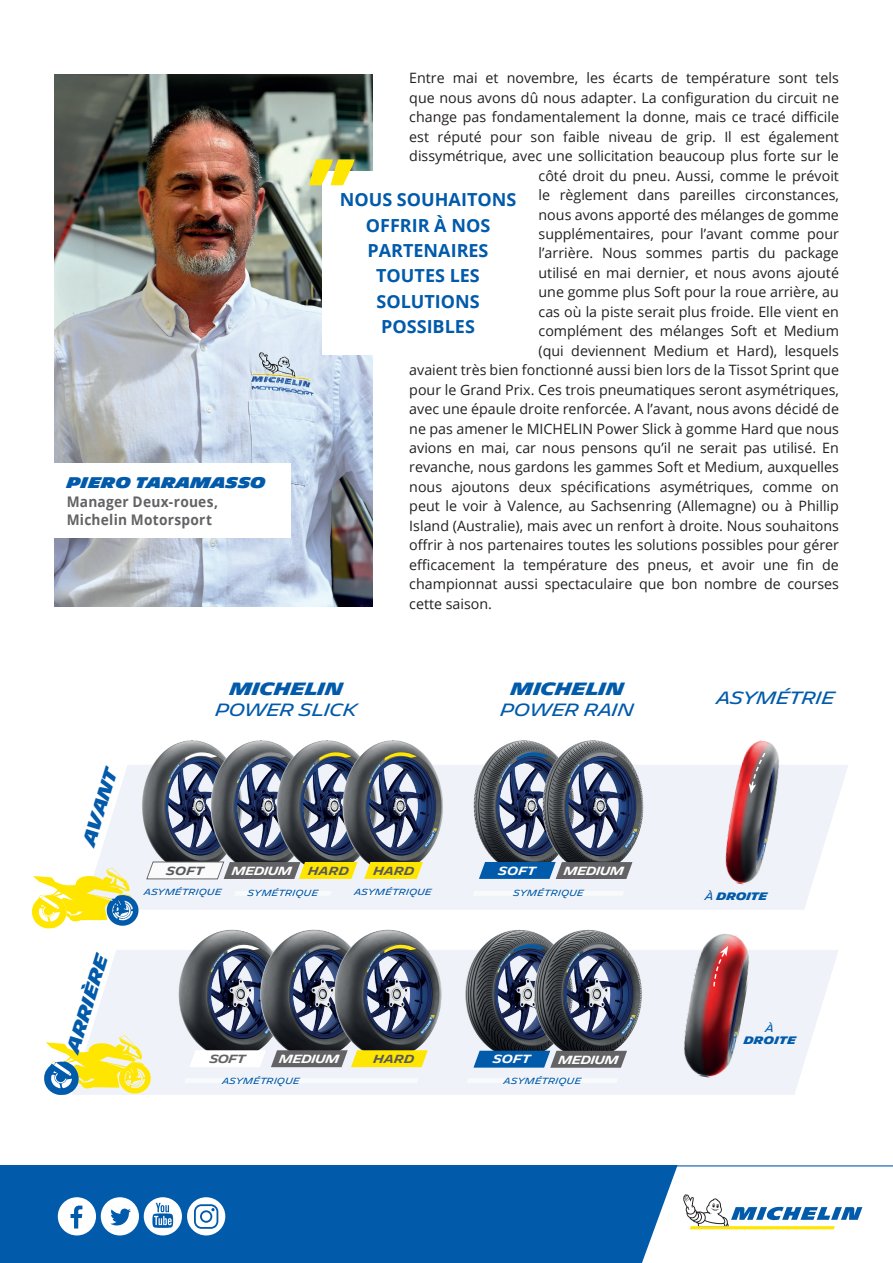
<style>
.page{position:relative;width:893px;height:1263px;background:#fff}
.page>*{position:absolute;margin:0;border:0;box-sizing:border-box;transform-origin:0 0}
.t1{font:600 97.65px "Michelin";color:#ffe601}
.t2{font:700 18px/25.3px "Open Sans";color:#015aaa;text-align:center}
.t3{font:700 17.85px "Michelin";color:#015aaa}
.t4{font:17.25px "Michelin";letter-spacing:-.025em;color:#015aaa}
.t5{font:700 17.25px "Michelin";letter-spacing:-.01em;color:#015aaa}
.t6{font:900 15px "Michelin";letter-spacing:.005em;color:#015aaa}
.t7{font:700 14.55px/18.1px "Open Sans";letter-spacing:.015em;color:#636366;scale:.94 1}
.t8{font:14.25px "Open Sans";color:#231f20}
.t9{font:600 11.4px "Michelin";letter-spacing:-.04em;color:#fff}
.t10{font:600 11.4px "Michelin";color:#57585a}
.t11{font:600 11.4px "Michelin";color:#636366}
.t12{font:700 10.5px "Michelin";color:#015aaa}
.t13{font:10.5px "Michelin";color:#015aaa}
.t14{font:8.7px "Michelin";letter-spacing:.015em;color:#015aaa}
.s1{font-weight:400}
</style>
<div class="page">
<div style="left:0;top:1165px;width:893px;height:98px;background:#015aaa"></div>
<svg style="left:58px;top:1197px;width:124px;height:38px"></svg>
<svg style="left:642px;top:1165px;width:251px;height:98px;background:#dde7ed"></svg>
<div style="left:187px;top:1197px;width:38px;height:38px;background:#fff;border-radius:50%"></div>
<svg style="left:194px;top:1204px;width:24px;height:25px"></svg>
<svg style="left:90px;top:950px;width:748px;height:145px;fill:#eff2f9"></svg>
<svg style="left:96px;top:765px;width:752px;height:145px;fill:#eff2f9"></svg>
<img style="left:54px;top:74px;width:319px;height:533px">
<div style="left:322px;top:171px;width:217px;height:183px;background:#fff"></div>
<svg style="left:473px;top:891px;width:151px;height:5px"></svg>
<svg style="left:234px;top:891px;width:98px;height:5px"></svg>
<svg style="left:367px;top:891px;width:46px;height:5px"></svg>
<svg style="left:160px;top:891px;width:46px;height:5px"></svg>
<svg style="left:467px;top:1078px;width:151px;height:5px"></svg>
<svg style="left:185px;top:1078px;width:233px;height:5px"></svg>
<svg style="left:32px;top:868px;width:107px;height:60px"></svg>
<svg style="left:44px;top:1035px;width:107px;height:60px"></svg>
<img style="left:467px;top:740px;width:54px;height:139px">
<img style="left:521px;top:740px;width:147px;height:139px">
<svg style="left:479px;top:862px;width:153px;height:17px;background:#416a90"></svg>
<svg style="left:517px;top:752px;width:31px;height:9px"></svg>
<svg style="left:586px;top:752px;width:32px;height:9px"></svg>
<img style="left:446px;top:930px;width:69px;height:138px">
<img style="left:515px;top:929px;width:147px;height:139px">
<svg style="left:473px;top:1051px;width:154px;height:17px;background:#446d93"></svg>
<svg style="left:513px;top:943px;width:32px;height:10px"></svg>
<svg style="left:583px;top:943px;width:32px;height:10px"></svg>
<img style="left:160px;top:929px;width:82px;height:138px">
<img style="left:242px;top:929px;width:74px;height:121px">
<img style="left:316px;top:929px;width:147px;height:138px">
<svg style="left:189px;top:1050px;width:239px;height:17px"></svg>
<svg style="left:227px;top:944px;width:32px;height:9px"></svg>
<svg style="left:309px;top:944px;width:32px;height:9px"></svg>
<svg style="left:384px;top:944px;width:32px;height:9px"></svg>
<img style="left:120px;top:740px;width:69px;height:139px">
<img style="left:189px;top:740px;width:66px;height:121px">
<svg style="left:185px;top:752px;width:32px;height:9px"></svg>
<img style="left:255px;top:740px;width:65px;height:121px">
<svg style="left:146px;top:861px;width:174px;height:18px"></svg>
<img style="left:320px;top:740px;width:147px;height:139px">
<svg style="left:385px;top:752px;width:32px;height:9px"></svg>
<svg style="left:364px;top:862px;width:59px;height:17px"></svg>
<img style="left:677px;top:933px;width:79px;height:148px">
<img style="left:714px;top:740px;width:78px;height:149px">
<svg style="left:713px;top:946px;width:15px;height:42px"></svg>
<svg style="left:749px;top:751px;width:18px;height:43px"></svg>
<div style="left:54px;top:462px;width:243px;height:77px;background:#fff"></div>
<p class="t6" style="left:67px;top:474px;width:201px">PIERO TARAMASSO</p>
<p class="t7" style="left:67px;top:492px;width:162px">Manager Deux-roues,<br>Michelin Motorsport</p>
<p class="t8" style="left:409px;top:68px;width:431px">Entre mai et novembre, les écarts de température sont tels</p>
<p class="t8" style="left:409px;top:88px;width:431px">que nous avons dû nous adapter. La configuration du circuit ne</p>
<p class="t8" style="left:409px;top:107px;width:431px">change pas fondamentalement la donne, mais ce tracé difficile</p>
<p class="t8" style="left:409px;top:127px;width:431px">est réputé pour son faible niveau de grip. Il est également</p>
<p class="t8" style="left:409px;top:146px;width:431px">dissymétrique, avec une sollicitation beaucoup plus forte sur le</p>
<p class="t8" style="left:539px;top:166px;width:302px">côté droit du pneu. Aussi, comme le prévoit</p>
<p class="t8" style="left:539px;top:185px;width:302px">le règlement dans pareilles circonstances,</p>
<p class="t8" style="left:539px;top:205px;width:302px">nous avons apporté des mélanges de gomme</p>
<p class="t8" style="left:539px;top:224px;width:302px">supplémentaires, pour l’avant comme pour</p>
<p class="t8" style="left:539px;top:243px;width:302px">l’arrière. Nous sommes partis du package</p>
<p class="t8" style="left:539px;top:263px;width:302px">utilisé en mai dernier, et nous avons ajouté</p>
<p class="t8" style="left:539px;top:282px;width:302px">une gomme plus Soft pour la roue arrière, au</p>
<p class="t8" style="left:539px;top:302px;width:302px">cas où la piste serait plus froide. Elle vient en</p>
<p class="t8" style="left:539px;top:321px;width:302px">complément des mélanges Soft et Medium</p>
<p class="t8" style="left:539px;top:341px;width:302px">(qui deviennent Medium et Hard), lesquels</p>
<p class="t8" style="left:409px;top:360px;width:431px">avaient très bien fonctionné aussi bien lors de la Tissot Sprint que</p>
<p class="t8" style="left:409px;top:380px;width:431px">pour le Grand Prix. Ces trois pneumatiques seront asymétriques,</p>
<p class="t8" style="left:409px;top:399px;width:431px">avec une épaule droite renforcée. A l’avant, nous avons décidé de</p>
<p class="t8" style="left:409px;top:419px;width:431px">ne pas amener le MICHELIN Power Slick à gomme Hard que nous</p>
<p class="t8" style="left:409px;top:438px;width:431px">avions en mai, car nous pensons qu’il ne serait pas utilisé. En</p>
<p class="t8" style="left:409px;top:457px;width:431px">revanche, nous gardons les gammes Soft et Medium, auxquelles</p>
<p class="t8" style="left:409px;top:477px;width:431px">nous ajoutons deux spécifications asymétriques, comme on</p>
<p class="t8" style="left:409px;top:496px;width:431px">peut le voir à Valence, au Sachsenring (Allemagne) ou à Phillip</p>
<p class="t8" style="left:409px;top:516px;width:431px">Island (Australie), mais avec un renfort à droite. Nous souhaitons</p>
<p class="t8" style="left:409px;top:535px;width:431px">offrir à nos partenaires toutes les solutions possibles pour gérer</p>
<p class="t8" style="left:409px;top:555px;width:431px">efficacement la température des pneus, et avoir une fin de</p>
<p class="t8" style="left:409px;top:574px;width:431px">championnat aussi spectaculaire que bon nombre de courses</p>
<p class="t8" style="left:409px;top:594px;width:84px">cette saison.</p>
<h1 class="t1" style="left:291px;top:138px;width:66px">"</h1>
<p class="t2" style="left:340px;top:186px;width:178px">NOUS SOUHAITONS<br>OFFRIR À NOS<br>PARTENAIRES<br>TOUTES LES<br>SOLUTIONS<br>POSSIBLES</p>
<p class="t3" style="left:78px;top:842px;width:82px;rotate:-73deg">AVANT</p>
<p class="t3" style="left:63px;top:1049px;width:103px;rotate:-73deg">ARRIÈRE</p>
<p class="t5" style="left:230px;top:679px;width:115px">MICHELIN</p>
<p class="t4" style="left:216px;top:699px;width:144px">POWER SLICK</p>
<p class="t10" style="left:166px;top:864px;width:39px">SOFT</p>
<p class="t9" style="left:232px;top:864px;width:62px">MEDIUM</p>
<p class="t10" style="left:308px;top:864px;width:42px">HARD</p>
<p class="t10" style="left:374px;top:864px;width:42px">HARD</p>
<p class="t5" style="left:511px;top:679px;width:115px">MICHELIN</p>
<p class="t4" style="left:501px;top:699px;width:135px">POWER RAIN</p>
<p class="t9" style="left:498px;top:864px;width:39px">SOFT</p>
<p class="t9" style="left:564px;top:864px;width:62px">MEDIUM</p>
<p class="t14" style="left:144px;top:887px;width:79px">ASYMÉTRIQUE</p>
<p class="t14" style="left:354px;top:887px;width:79px">ASYMÉTRIQUE</p>
<p class="t14" style="left:248px;top:888px;width:72px">SYMÉTRIQUE</p>
<p class="t14" style="left:513px;top:888px;width:72px">SYMÉTRIQUE</p>
<p class="t11" style="left:210px;top:1052px;width:37px">SOFT</p>
<p class="t9" style="left:279px;top:1052px;width:62px">MEDIUM</p>
<p class="t9" style="left:493px;top:1053px;width:39px">SOFT</p>
<p class="t9" style="left:558px;top:1053px;width:62px">MEDIUM</p>
<p class="t10" style="left:374px;top:1052px;width:42px">HARD</p>
<p class="t14" style="left:222px;top:1075px;width:79px">ASYMÉTRIQUE</p>
<p class="t14" style="left:504px;top:1075px;width:79px">ASYMÉTRIQUE</p>
<p class="t4" style="left:717px;top:688px;width:120px">ASYMÉTRIE</p>
<p class="t12" style="left:705px;top:890px;width:64px"><span class="s1">À</span> DROITE</p>
<p class="t13" style="left:766px;top:1021px;width:10px">À</p>
<p class="t12" style="left:744px;top:1034px;width:54px">DROITE</p>
</div>
